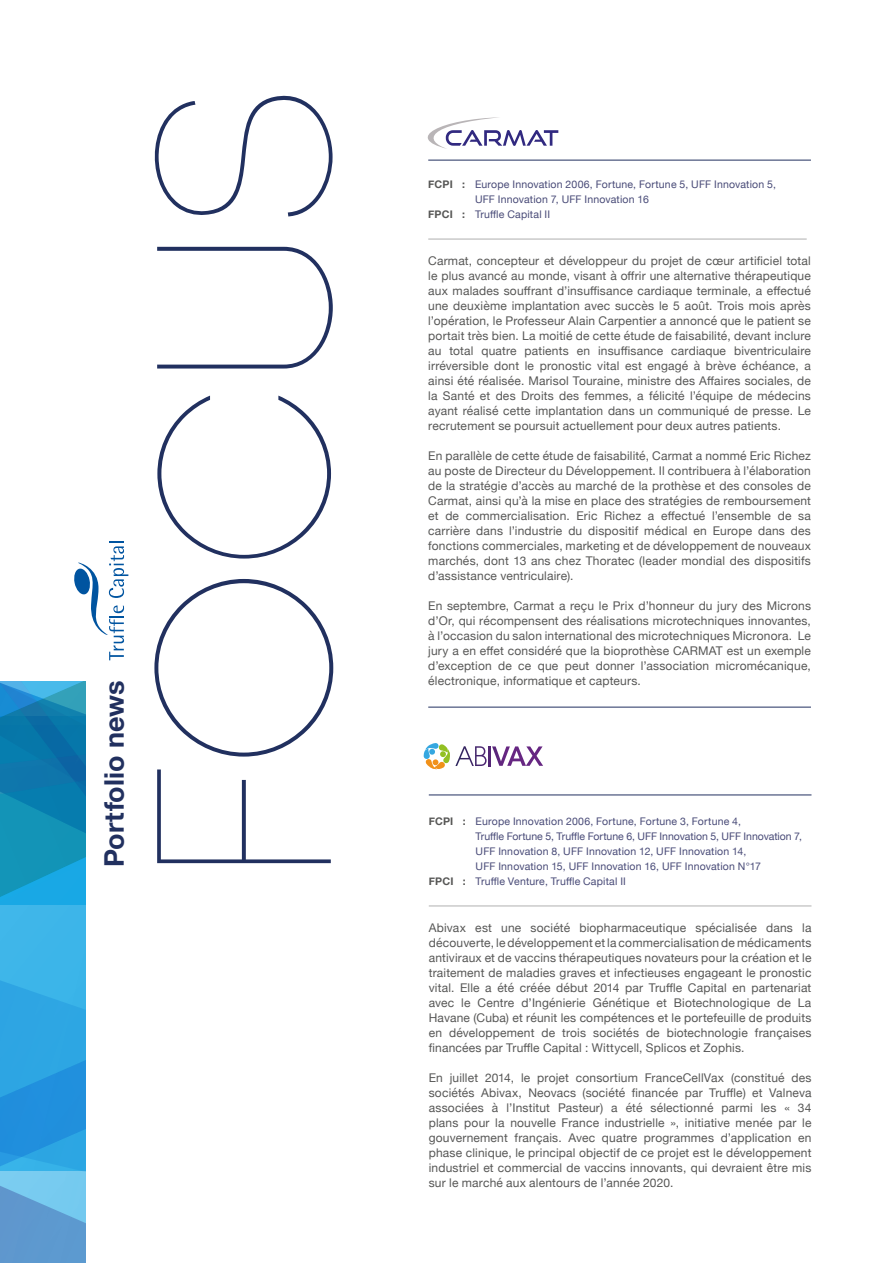
<style>
.page{position:relative;width:893px;height:1263px;background:#fff}
.page>*{position:absolute;margin:0;border:0;box-sizing:border-box;transform-origin:0 0}
.t1{font:300 248.4px "Code";letter-spacing:.035em;color:#21305f}
.t2{font:700 27px "Helvetica Neue";color:#21305f}
.t3{font:12px/15px "Helvetica Neue";letter-spacing:.015em;color:#575756;text-align:justify}
.t4{font:10.5px/15px "Helvetica Neue";letter-spacing:.015em;color:#484a77}
.s1{font-weight:700;color:#575756}
</style>
<div class="page">
<svg style="left:424px;top:743px;width:119px;height:26px"></svg>
<hr style="left:429px;top:794px;width:382px;height:1px;background:#21305f">
<hr style="left:429px;top:905px;width:382px;height:1px;background:#b0b0b0">
<svg style="left:427px;top:117px;width:131px;height:32px"></svg>
<hr style="left:428px;top:239px;width:379px;height:1px;background:#b0b0b0">
<hr style="left:428px;top:707px;width:383px;height:1px;background:#21305f">
<hr style="left:428px;top:160px;width:383px;height:1px;background:#21305f">
<svg style="left:74px;top:541px;width:54px;height:119px"></svg>
<svg style="left:0;top:681px;width:85px;height:582px"></svg>
<p class="t2" style="left:93px;top:867px;width:189px;rotate:-90deg">Portfolio news</p>
<p class="t1" style="left:123px;top:875px;width:787px;rotate:-90deg">FOCUS</p>
<p class="t4" style="left:475px;top:178px;width:303px;text-indent:-47px"><span class="s1">FCPI :</span> Europe Innovation 2006, Fortune, Fortune 5, UFF Innovation 5,<br>UFF Innovation 7, UFF Innovation 16</p>
<p class="t4" style="left:428px;top:208px;width:123px"><span class="s1">FPCI :</span> Truffle Capital II</p>
<p class="t3" style="left:428px;top:254px;width:384px">Carmat, concepteur et développeur du projet de cœur artificiel total le plus avancé au monde, visant à offrir une alternative thérapeutique aux malades souffrant d’insuffisance cardiaque terminale, a effectué une deuxième implantation avec succès le 5 août. Trois mois après l’opération, le Professeur Alain Carpentier a annoncé que le patient se portait très bien. La moitié de cette étude de faisabilité, devant inclure au total quatre patients en insuffisance cardiaque biventriculaire irréversible dont le pronostic vital est engagé à brève échéance, a ainsi été réalisée. Marisol Touraine, ministre des Affaires sociales, de la Santé et des Droits des femmes, a félicité l’équipe de médecins ayant réalisé cette implantation dans un communiqué de presse. Le recrutement se poursuit actuellement pour deux autres patients.</p>
<p class="t3" style="left:428px;top:449px;width:384px">En parallèle de cette étude de faisabilité, Carmat a nommé Eric Richez au poste de Directeur du Développement. Il contribuera à l’élaboration de la stratégie d’accès au marché de la prothèse et des consoles de Carmat, ainsi qu’à la mise en place des stratégies de remboursement et de commercialisation. Eric Richez a effectué l’ensemble de sa carrière dans l’industrie du dispositif médical en Europe dans des fonctions commerciales, marketing et de développement de nouveaux marchés, dont 13 ans chez Thoratec (leader mondial des dispositifs d’assistance ventriculaire).</p>
<p class="t3" style="left:428px;top:599px;width:384px">En septembre, Carmat a reçu le Prix d’honneur du jury des Microns d’Or, qui récompensent des réalisations microtechniques innovantes, à l’occasion du salon international des microtechniques Micronora. Le jury a en effet considéré que la bioprothèse CARMAT est un exemple d’exception de ce que peut donner l’association micromécanique, électronique, informatique et capteurs.</p>
<p class="t4" style="left:476px;top:815px;width:328px;text-indent:-47px"><span class="s1">FCPI :</span> Europe Innovation 2006, Fortune, Fortune 3, Fortune 4,<br>Truffle Fortune 5, Truffle Fortune 6, UFF Innovation 5, UFF Innovation 7,<br>UFF Innovation 8, UFF Innovation 12, UFF Innovation 14,</p>
<p class="t4" style="left:476px;top:860px;width:287px">UFF Innovation 15, UFF Innovation 16, UFF Innovation N°17</p>
<p class="t4" style="left:429px;top:875px;width:199px"><span class="s1">FPCI :</span> Truffle Venture, Truffle Capital II</p>
<p class="t3" style="left:429px;top:921px;width:384px">Abivax est une société biopharmaceutique spécialisée dans la découverte, le développement et la commercialisation de médicaments antiviraux et de vaccins thérapeutiques novateurs pour la création et le traitement de maladies graves et infectieuses engageant le pronostic vital. Elle a été créée début 2014 par Truffle Capital en partenariat avec le Centre d’Ingénierie Génétique et Biotechnologique de La Havane (Cuba) et réunit les compétences et le portefeuille de produits en développement de trois sociétés de biotechnologie françaises financées par Truffle Capital : Wittycell, Splicos et Zophis.</p>
<p class="t3" style="left:429px;top:1071px;width:384px">En juillet 2014, le projet consortium FranceCellVax (constitué des sociétés Abivax, Neovacs (société financée par Truffle) et Valneva associées à l’Institut Pasteur) a été sélectionné parmi les « 34 plans pour la nouvelle France industrielle », initiative menée par le gouvernement français. Avec quatre programmes d’application en phase clinique, le principal objectif de ce projet est le développement industriel et commercial de vaccins innovants, qui devraient être mis sur le marché aux alentours de l’année 2020.</p>
</div>
